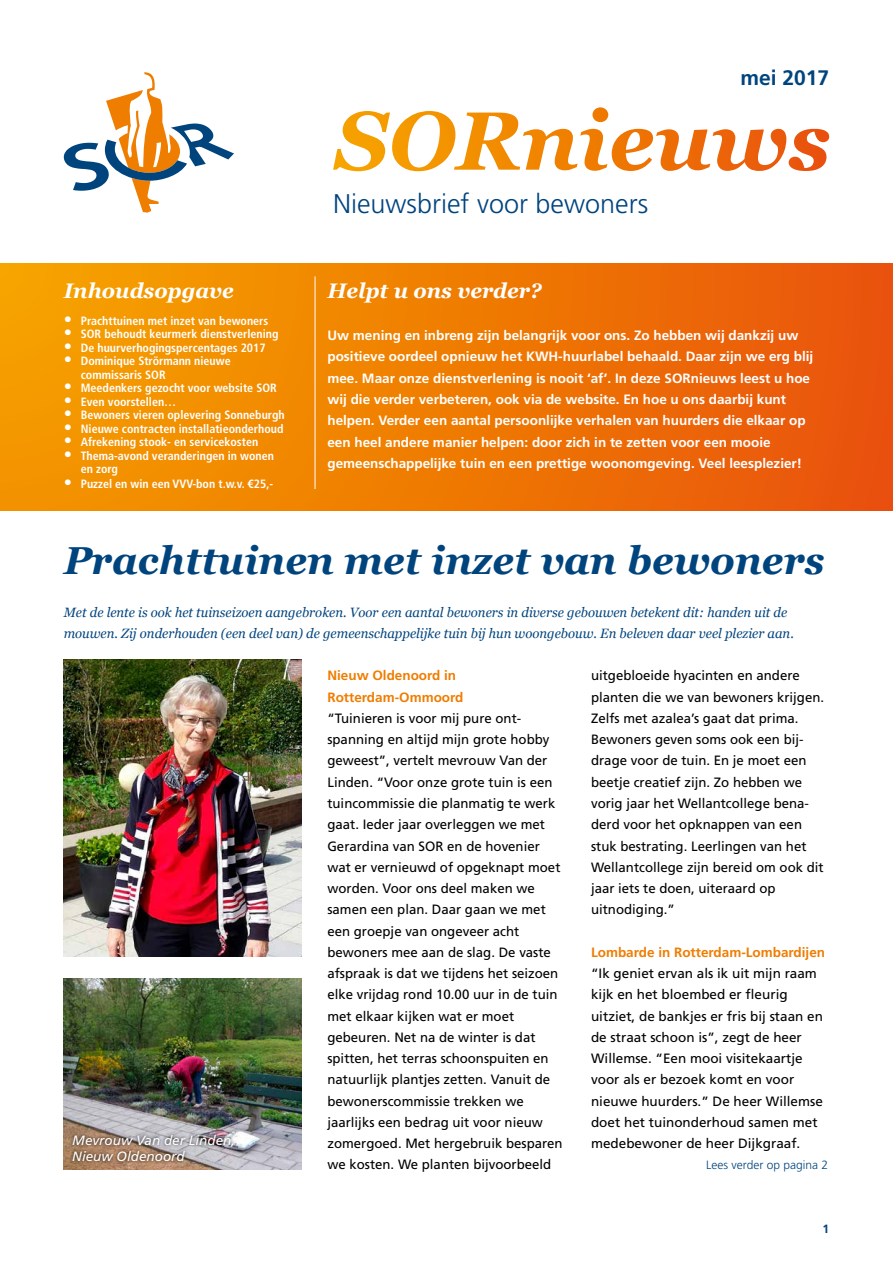
<style>
.page{position:relative;width:893px;height:1263px;background:#fff}
.page>*{position:absolute;margin:0;border:0;box-sizing:border-box;transform-origin:0 0}
.t1{font:italic 700 39px "Georgia";color:#00447e}
.t2{font:300 27px "Frutiger LT Std";color:#00447e}
.t3{font:italic 700 21px "Georgia";color:#fff}
.t4{font:700 21px "Frutiger LT Std";color:#00447e}
.t5{font:13.5px/21.3px "Frutiger LT Std";color:#000}
.t6{font:700 13.5px/21.3px "Frutiger LT Std";color:#fff}
.t7{font:italic 13.5px/21.3px "Georgia";color:#00447e}
.t8{font:700 13.5px/21.3px "Frutiger LT Std";color:#ef7d00}
.t9{font:italic 13.5px "Frutiger LT Std";color:#fff}
.t10{font:700 condensed 12px/13.5px "Frutiger LT Std";color:#fff}
.t11{font:300 12px "Frutiger LT Std";color:#00447e}
.t12{font:700 12px "Frutiger LT Std";color:#00447e}
.s1{font-weight:400;font-stretch:normal;font-size:16.5px}
</style>
<div class="page">
<div style="left:0;top:264px;width:893px;height:246px;background:linear-gradient(to right,#f5a100,#e9540b)"></div>
<hr style="left:315px;top:276px;width:1px;height:213px;background:#fff">
<svg style="left:333px;top:107px;width:275px;height:64px"></svg>
<img style="left:64px;top:659px;width:238px;height:298px">
<img style="left:64px;top:978px;width:238px;height:191px">
<div style="left:69px;top:1132px;width:168px;height:33px;background:#000;opacity:.75"></div>
<svg style="left:64px;top:72px;width:170px;height:141px"></svg>
<h3 class="t3" style="left:64px;top:275px;width:171px">Inhoudsopgave</h3>
<p class="t10" style="left:64px;top:314px;width:206px"><span class="s1">•</span> Prachttuinen met inzet van bewoners</p>
<p class="t10" style="left:64px;top:328px;width:216px"><span class="s1">•</span> SOR behoudt keurmerk dienstverlening</p>
<p class="t10" style="left:64px;top:341px;width:203px"><span class="s1">•</span> De huurverhogingspercentages 2017</p>
<p class="t10" style="left:81px;top:355px;width:151px;text-indent:-17px"><span class="s1">•</span> Dominique Strörmann nieuwe commissaris SOR</p>
<p class="t10" style="left:64px;top:382px;width:215px"><span class="s1">•</span> Meedenkers gezocht voor website SOR</p>
<p class="t10" style="left:64px;top:395px;width:114px"><span class="s1">•</span> Even voorstellen…</p>
<p class="t10" style="left:64px;top:409px;width:222px"><span class="s1">•</span> Bewoners vieren oplevering Sonneburgh</p>
<p class="t10" style="left:64px;top:422px;width:221px"><span class="s1">•</span> Nieuwe contracten installatieonderhoud</p>
<p class="t10" style="left:64px;top:436px;width:196px"><span class="s1">•</span> Afrekening stook- en servicekosten</p>
<p class="t10" style="left:81px;top:449px;width:195px;text-indent:-17px"><span class="s1">•</span> Thema-avond veranderingen in wonen en zorg</p>
<p class="t10" style="left:64px;top:478px;width:211px"><span class="s1">•</span> Puzzel en win een VVV-bon t.w.v. €25,-</p>
<h2 class="t2" style="left:333px;top:188px;width:317px">Nieuwsbrief voor bewoners</h2>
<h3 class="t4" style="left:740px;top:65px;width:90px">mei 2017</h3>
<h3 class="t3" style="left:327px;top:275px;width:216px">Helpt u ons verder?</h3>
<p class="t6" style="left:327px;top:325px;width:487px">Uw mening en inbreng zijn belangrijk voor ons. Zo hebben wij dankzij uw positieve oordeel opnieuw het KWH-huurlabel behaald. Daar zijn we erg blij mee. Maar onze dienstverlening is nooit ‘af’. In deze SORnieuws leest u hoe wij die verder verbeteren, ook via de website. En hoe u ons daarbij kunt helpen. Verder een aantal persoonlijke verhalen van huurders die elkaar op een heel andere manier helpen: door zich in te zetten voor een mooie gemeenschappelijke tuin en een prettige woonomgeving. Veel leesplezier!</p>
<h1 class="t1" style="left:64px;top:531px;width:762px">Prachttuinen met inzet van bewoners</h1>
<p class="t7" style="left:64px;top:601px;width:732px">Met de lente is ook het tuinseizoen aangebroken. Voor een aantal bewoners in diverse gebouwen betekent dit: handen uit de mouwen. Zij onderhouden (een deel van) de gemeenschappelijke tuin bij hun woongebouw. En beleven daar veel plezier aan.</p>
<p class="t8" style="left:327px;top:665px;width:138px">Nieuw Oldenoord in<br>Rotterdam-Ommoord</p>
<p class="t5" style="left:327px;top:708px;width:237px">“Tuinieren is voor mij pure ont&shy;spanning en altijd mijn grote hobby geweest”, vertelt mevrouw Van der Linden. “Voor onze grote tuin is een tuincommissie die planmatig te werk gaat. Ieder jaar overleggen we met Gerardina van SOR en de hovenier wat er vernieuwd of opgeknapt moet worden. Voor ons deel maken we samen een plan. Daar gaan we met een groepje van ongeveer acht bewoners mee aan de slag. De vaste afspraak is dat we tijdens het seizoen elke vrijdag rond 10.00 uur in de tuin met elkaar kijken wat er moet gebeuren. Net na de winter is dat spitten, het terras schoonspuiten en natuurlijk plantjes zetten. Vanuit de bewonerscommissie trekken we jaarlijks een bedrag uit voor nieuw zomergoed. Met hergebruik besparen we kosten. We planten bijvoorbeeld</p>
<p class="t5" style="left:591px;top:665px;width:235px">uitgebloeide hyacinten en andere planten die we van bewoners krijgen.<br>Zelfs met azalea’s gaat dat prima.<br>Bewoners geven soms ook een bij&shy;drage voor de tuin. En je moet een beetje creatief zijn. Zo hebben we vorig jaar het Wellantcollege bena&shy;derd voor het opknappen van een stuk bestrating. Leerlingen van het<br>Wellantcollege zijn bereid om ook dit jaar iets te doen, uiteraard op uitnodiging.”</p>
<p class="t8" style="left:591px;top:941px;width:236px">Lombarde in Rotterdam-Lombardijen</p>
<p class="t5" style="left:591px;top:963px;width:233px">“Ik geniet ervan als ik uit mijn raam kijk en het bloembed er fleurig uitziet, de bankjes er fris bij staan en de straat schoon is”, zegt de heer Willemse. “Een mooi visitekaartje voor als er bezoek komt en voor nieuwe huurders.” De heer Willemse doet het tuinonderhoud samen met</p>
<p class="t9" style="left:72px;top:1132px;width:165px">Mevrouw Van der Linden,</p>
<p class="t5" style="left:591px;top:1133px;width:211px">medebewoner de heer Dijkgraaf.</p>
<p class="t9" style="left:72px;top:1149px;width:114px">Nieuw Oldenoord</p>
<p class="t11" style="left:706px;top:1158px;width:123px">Lees verder op pagina 2</p>
<p class="t12" style="left:822px;top:1222px;width:8px">1</p>
</div>
